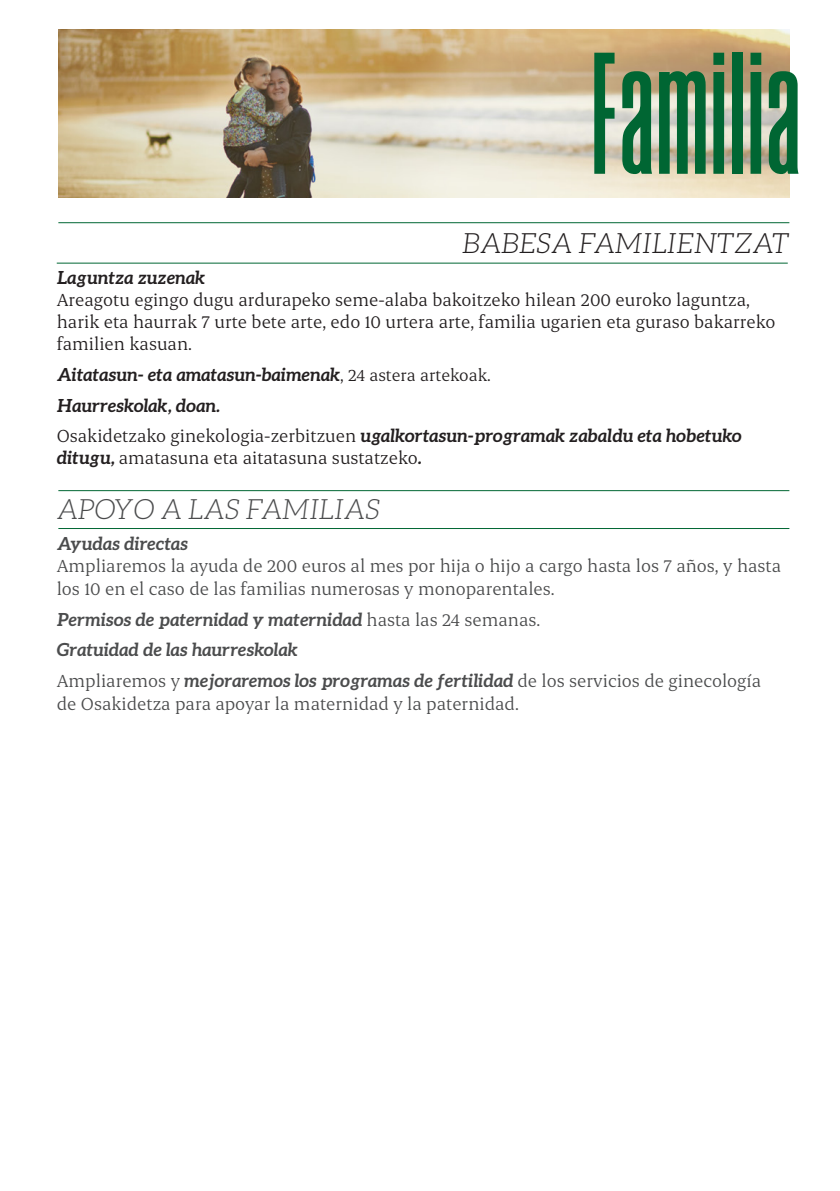
<style>
.page{position:relative;width:840px;height:1191px;background:#fff}
.page>*{position:absolute;margin:0;border:0;box-sizing:border-box;transform-origin:0 0}
.t1{font:italic 300 28px "Aleo";color:#231f20}
.t2{font:italic 300 28px "Aleo";color:#4b4c4d}
.t3{font:20px/22.8px "Erode";color:#4b4c4d}
.t4{font:20px/22px "Erode";color:#231f20}
.t5{font:italic 700 18px "Aleo";color:#231f20}
.t6{font:italic 700 18px "Aleo";color:#4b4c4d}
.s1{font-family:"Erode";font-weight:400;font-style:normal;font-size:19px}
.s2{font-family:"Erode";font-weight:400;font-style:normal;font-size:20px}
.s3{font-family:"Aleo";font-weight:700;font-style:italic;font-size:18px}
</style>
<div class="page">
<img style="left:58px;top:30px;width:731px;height:167px">
<hr style="left:58px;top:222px;width:731px;height:1px;background:#063">
<hr style="left:57px;top:263px;width:730px;height:1px;background:#063">
<hr style="left:58px;top:490px;width:731px;height:1px;background:#063">
<hr style="left:58px;top:528px;width:731px;height:1px;background:#063">
<svg style="left:594px;top:53px;width:20px;height:121px;background:#538d65"></svg>
<svg style="left:622px;top:71px;width:29px;height:103px;background:#3a8258"></svg>
<svg style="left:658px;top:71px;width:47px;height:103px;background:#43855b"></svg>
<svg style="left:713px;top:53px;width:10px;height:121px"></svg>
<div style="left:731px;top:53px;width:11px;height:121px;background:#063"></div>
<svg style="left:750px;top:53px;width:10px;height:121px"></svg>
<svg style="left:768px;top:71px;width:30px;height:103px;background:#3d8258"></svg>
<p class="t1" style="left:462px;top:227px;width:328px">BABESA FAMILIENTZAT</p>
<p class="t5" style="left:57px;top:267px;width:150px">Laguntza zuzenak</p>
<p class="t4" style="left:57px;top:288px;width:719px">Areagotu egingo dugu ardurapeko seme-alaba bakoitzeko hilean 200 euroko laguntza, harik eta haurrak 7 urte bete arte, edo 10 urtera arte, familia ugarien eta guraso bakarreko familien kasuan.</p>
<p class="t5" style="left:57px;top:364px;width:435px">Aitatasun- eta amatasun-baimenak<span class="s1">, 24 astera artekoak.</span></p>
<p class="t5" style="left:57px;top:395px;width:164px">Haurreskolak, doan.</p>
<p class="t5" style="left:57px;top:425px;width:686px"><span class="s2">Osakidetzako ginekologia-zerbitzuen</span> ugalkortasun-programak zabaldu eta hobetuko</p>
<p class="t4" style="left:57px;top:446px;width:366px"><span class="s3">ditugu,</span> amatasuna eta aitatasuna sustatzeko<span class="s3">.</span></p>
<p class="t2" style="left:57px;top:494px;width:324px">APOYO A LAS FAMILIAS</p>
<p class="t6" style="left:57px;top:533px;width:133px">Ayudas directas</p>
<p class="t3" style="left:57px;top:554px;width:725px">Ampliaremos la ayuda de 200 euros al mes por hija o hijo a cargo hasta los 7 años, y hasta los 10 en el caso de las familias numerosas y monoparentales.</p>
<p class="t6" style="left:57px;top:609px;width:485px">Permisos de paternidad y maternidad <span class="s2">hasta las 24 semanas.</span></p>
<p class="t6" style="left:57px;top:639px;width:242px">Gratuidad de las haurreskolak</p>
<p class="t3" style="left:57px;top:668px;width:705px">Ampliaremos y <span class="s3">mejoraremos los programas de fertilidad</span> de los servicios de ginecología de Osakidetza para apoyar la maternidad y la paternidad.</p>
</div>
